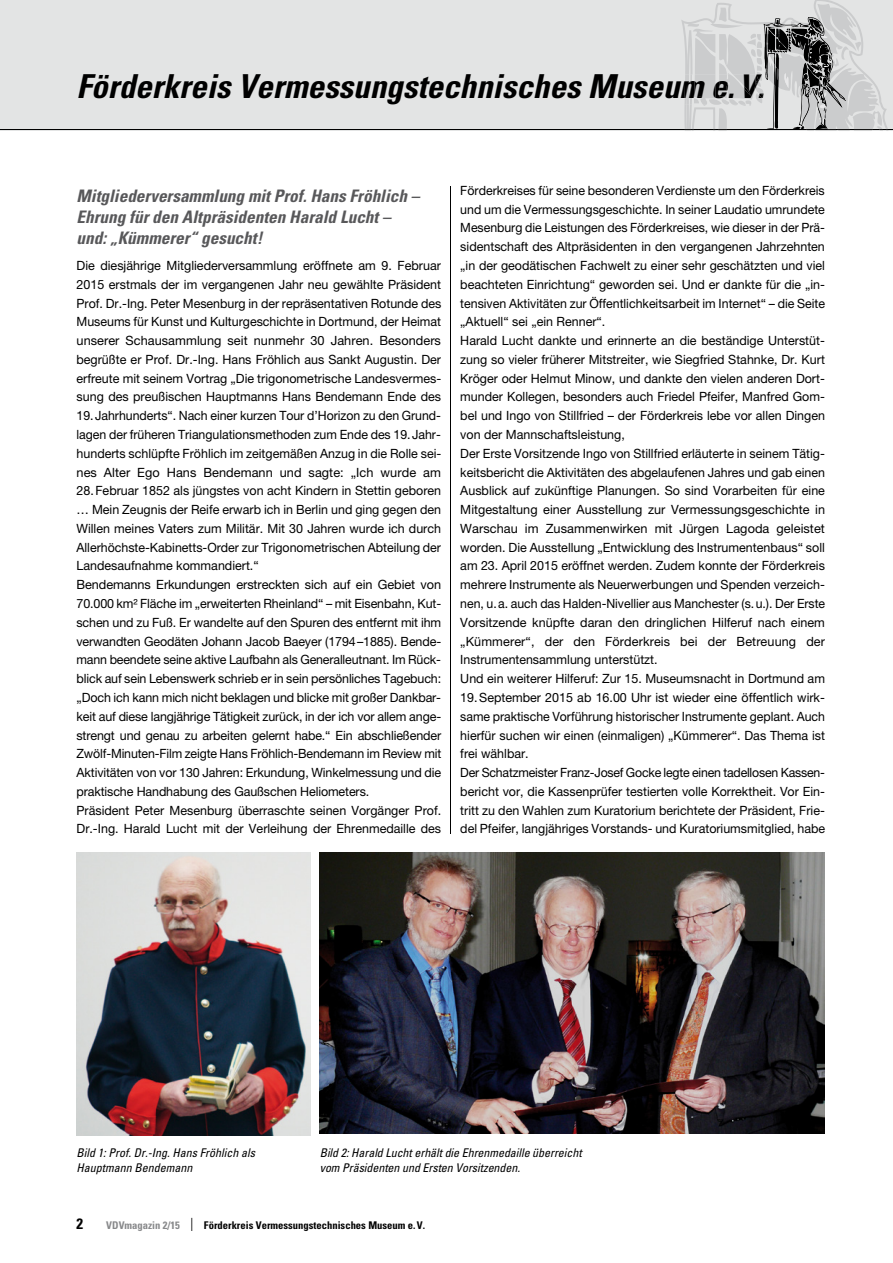
<style>
.page{position:relative;width:893px;height:1263px;background:#fff}
.page>*{position:absolute;margin:0;border:0;box-sizing:border-box;transform-origin:0 0}
.t1{font:italic 700 condensed 33px "Univers LT Std";color:#000}
.t2{font:italic 700 condensed 17.25px/21px "Univers LT Std";color:#58585a}
.t3{font:700 condensed 15px "Univers LT Std";color:#000}
.t4{font:12.75px/18.8px "Helvetica Neue";color:#000}
.t5{font:italic condensed 12px/15px "Univers LT Std";letter-spacing:-.005em;color:#000}
.t6{font:700 condensed 10.65px "Univers LT Std";color:#000}
.s1{color:#87888a}
.s2{font-weight:300;font-size:18.15px}
</style>
<div class="page">
<div style="left:0;top:0;width:893px;height:130px;background:#e3e4e4"></div>
<hr style="left:0;top:129px;width:893px;height:1px;background:#000">
<svg style="left:681px;top:0;width:208px;height:131px"></svg>
<hr style="left:451px;top:186px;width:1px;height:647px;background:#000">
<img style="left:77px;top:852px;width:234px;height:283px">
<img style="left:320px;top:852px;width:505px;height:282px">
<img style="left:801px;top:88px;width:24px;height:41px">
<h1 class="t1" style="left:77px;top:66px;width:689px">Förderkreis Vermessungstechnisches Museum e. V.</h1>
<h2 class="t2" style="left:77px;top:185px;width:345px">Mitgliederversammlung mit Prof. Hans Fröhlich –<br>Ehrung für den Altpräsidenten Harald Lucht – und: „Kümmerer“ gesucht!</h2>
<p class="t4" style="left:77px;top:256px;width:366px;text-align:justify">Die diesjährige Mitgliederversammlung eröffnete am 9. Februar 2015 erstmals der im vergangenen Jahr neu gewählte Präsident Prof. Dr.-Ing. Peter Mesenburg in der repräsentativen Rotunde des Museums für Kunst und Kulturgeschichte in Dortmund, der Heimat unserer Schausammlung seit nunmehr 30 Jahren. Besonders begrüßte er Prof. Dr.-Ing. Hans Fröhlich aus Sankt Augustin. Der erfreute mit seinem Vortrag „Die trigonometrische Landesvermes&shy;sung des preußischen Hauptmanns Hans Bendemann Ende des</p>
<p class="t4" style="left:77px;top:406px;width:366px;text-align:justify">19. Jahrhunderts“. Nach einer kurzen Tour d’Horizon zu den Grund&shy;lagen der früheren Triangulationsmethoden zum Ende des 19. Jahr&shy;hunderts schlüpfte Fröhlich im zeitgemäßen Anzug in die Rolle sei&shy;nes Alter Ego Hans Bendemann und sagte: „Ich wurde am</p>
<p class="t4" style="left:77px;top:481px;width:366px">28. Februar 1852 als jüngstes von acht Kindern in Stettin geboren … Mein Zeugnis der Reife erwarb ich in Berlin und ging gegen den Willen meines Vaters zum Militär. Mit 30 Jahren wurde ich durch Allerhöchste- Kabinetts-Order zur Trigonometrischen Abteilung der Landes aufnahme kommandiert.“<br>Bendemanns Erkundungen erstreckten sich auf ein Gebiet von 70.000 km² Fläche im „erweiterten Rheinland“ – mit Eisenbahn, Kut&shy;schen und zu Fuß. Er wandelte auf den Spuren des entfernt mit ihm verwandten Geodäten Johann Jacob Baeyer (1794 –1885). Bende&shy;mann beendete seine aktive Laufbahn als Generalleutnant. Im Rück&shy;blick auf sein Lebenswerk schrieb er in sein persönliches Tagebuch: „Doch ich kann mich nicht beklagen und blicke mit großer Dankbar&shy;keit auf diese langjährige Tätigkeit zurück, in der ich vor allem ange&shy;strengt und genau zu arbeiten gelernt habe.“ Ein abschließender Zwölf-Minuten-Film zeigte Hans Fröhlich-Bendemann im Review mit Aktivitäten von vor 130 Jahren: Erkundung, Winkelmessung und die praktische Handhabung des Gaußschen Heliometers.<br>Präsident Peter Mesenburg überraschte seinen Vorgänger Prof.<br>Dr.-Ing. Harald Lucht mit der Verleihung der Ehrenmedaille des</p>
<p class="t4" style="left:460px;top:181px;width:366px">Förderkreises für seine besonderen Verdienste um den Förderkreis und um die Vermessungsgeschichte. In seiner Laudatio umrundete Mesenburg die Leistungen des Förderkreises, wie dieser in der Prä&shy;sidentschaft des Altpräsidenten in den vergangenen Jahrzehnten „in der geodätischen Fachwelt zu einer sehr geschätzten und viel beachteten Einrichtung“ geworden sei. Und er dankte für die „in&shy;tensiven Aktivitäten zur Öffentlichkeitsarbeit im Internet“ – die Seite „Aktuell“ sei „ein Renner“.<br>Harald Lucht dankte und erinnerte an die beständige Unterstüt&shy;zung so vieler früherer Mitstreiter, wie Siegfried Stahnke, Dr. Kurt Kröger oder Helmut Minow, und dankte den vielen anderen Dort&shy;munder Kollegen, besonders auch Friedel Pfeifer, Manfred Gom&shy;bel und Ingo von Stillfried – der Förderkreis lebe vor allen Dingen von der Mannschaftsleistung,<br>Der Erste Vorsitzende Ingo von Stillfried erläuterte in seinem Tätig&shy;keitsbericht die Aktivitäten des abgelaufenen Jahres und gab einen Ausblick auf zukünftige Planungen. So sind Vorarbeiten für eine Mitgestaltung einer Ausstellung zur Vermessungsgeschichte in Warschau im Zusammenwirken mit Jürgen Lagoda geleistet worden. Die Ausstellung „Entwicklung des Instrumentenbaus“ soll am 23. April 2015 eröffnet werden. Zudem konnte der Förderkreis mehrere Instrumente als Neuerwerbungen und Spenden verzeich&shy;nen, u. a. auch das Halden-Nivellier aus Manchester (s. u.). Der Erste Vorsitzende knüpfte daran den dringlichen Hilferuf nach einem „Kümmerer“, der den Förderkreis bei der Betreuung der Instrumenten sammlung unterstützt.<br>Und ein weiterer Hilferuf: Zur 15. Museumsnacht in Dortmund am</p>
<p class="t4" style="left:460px;top:688px;width:366px">19. September 2015 ab 16.00 Uhr ist wieder eine öffentlich wirk&shy;same praktische Vorführung historischer Instrumente geplant. Auch hierfür suchen wir einen (einmaligen) „Kümmerer“. Das Thema ist frei wählbar.<br>Der Schatzmeister Franz-Josef Gocke legte einen tadellosen Kassen&shy;bericht vor, die Kassenprüfer testierten volle Korrektheit. Vor Ein&shy;tritt zu den Wahlen zum Kuratorium berichtete der Präsident, Frie&shy;del Pfeifer, langjähriges Vorstands- und Kuratoriums mitglied, habe</p>
<p class="t5" style="left:77px;top:1145px;width:180px">Bild 1: Prof. Dr.-Ing. Hans Fröhlich als<br>Hauptmann Bendemann</p>
<p class="t5" style="left:320px;top:1145px;width:263px">Bild 2: Harald Lucht erhält die Ehrenmedaille überreicht vom Präsidenten und Ersten Vorsitzenden.</p>
<p class="t3" style="left:77px;top:1215px;width:8px">2</p>
<p class="t6" style="left:106px;top:1219px;width:320px"><span class="s1">VDVmagazin 2/15</span> <span class="s2">l</span> Förderkreis Vermessungstechnisches Museum e. V.</p>
</div>
